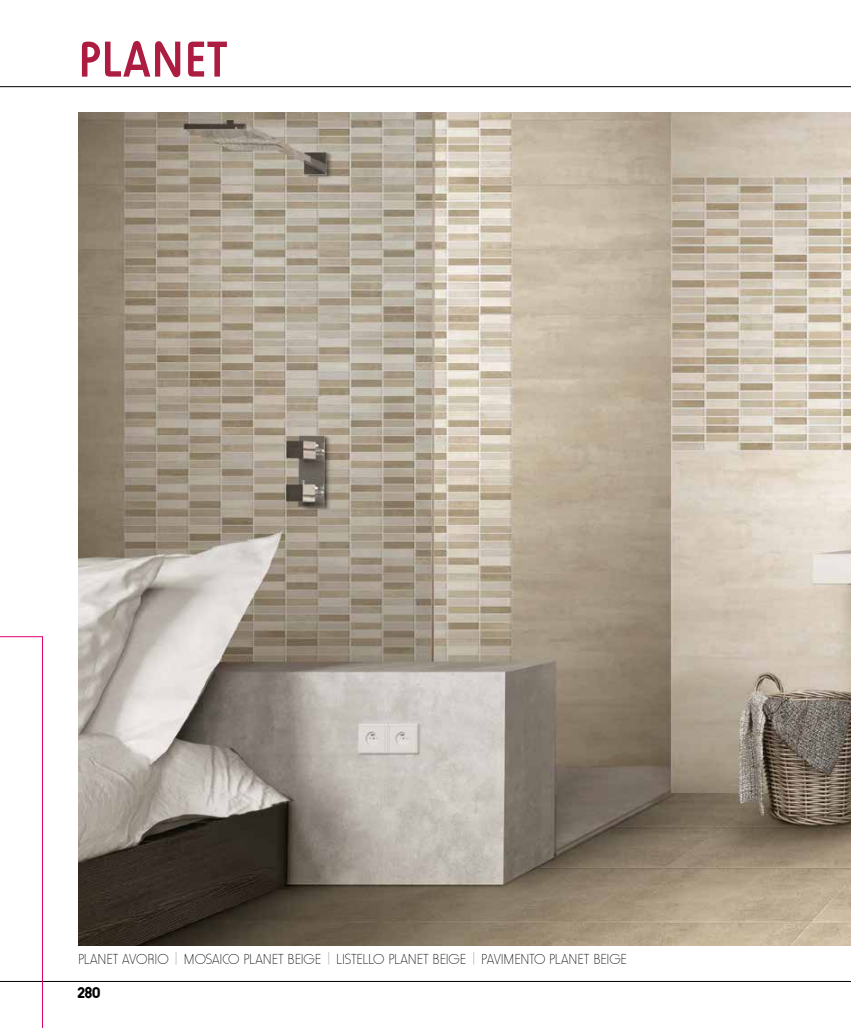
<style>
.page{position:relative;width:851px;height:1028px;background:#fff}
.page>*{position:absolute;margin:0;border:0;box-sizing:border-box;transform-origin:0 0}
.t1{font:500 52.5px "Horatio D";color:#ad1d41}
.t2{font:700 16.25px "Horatio D";color:#000}
.t3{font:15px "Horatio D Ligh";letter-spacing:-.01em;color:#000}
.s1{color:#9d9d9c}
</style>
<div class="page">
<hr style="left:0;top:86px;width:850px;height:1px;background:#000">
<hr style="left:0;top:981px;width:850px;height:1px;background:#000">
<img style="left:78px;top:113px;width:772px;height:832px">
<svg style="left:0;top:636px;width:43px;height:392px"></svg>
<p class="t1" style="left:78px;top:29px;width:151px">PLANET</p>
<p class="t3" style="left:78px;top:950px;width:550px">PLANET AVORIO <span class="s1">|</span> MOSAICO PLANET BEIGE <span class="s1">|</span> LISTELLO PLANET BEIGE <span class="s1">|</span> PAVIMENTO PLANET BEIGE</p>
<p class="t2" style="left:77px;top:983px;width:25px">280</p>
</div>
